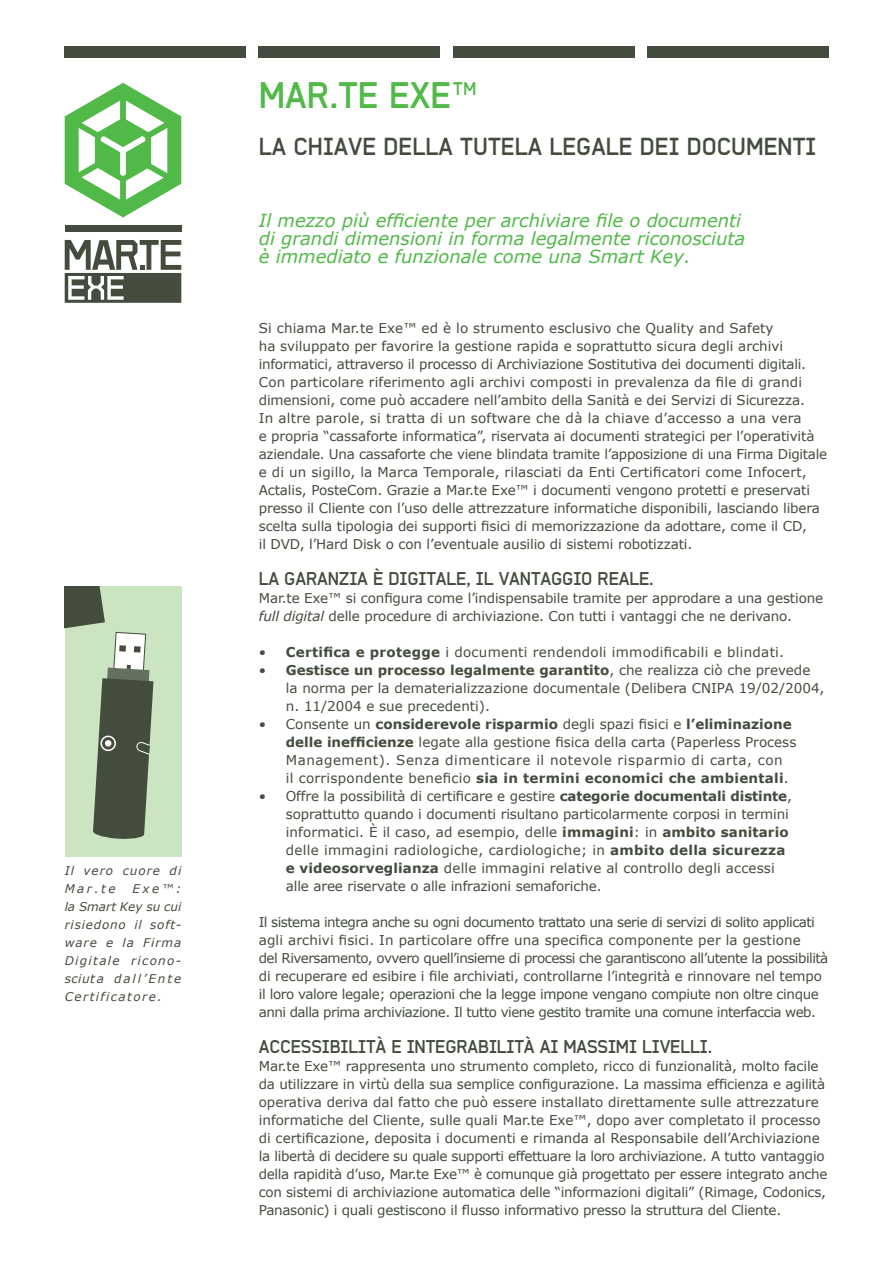
<style>
.page{position:relative;width:893px;height:1263px;background:#fff}
.page>*{position:absolute;margin:0;border:0;box-sizing:border-box;transform-origin:0 0}
.t1{font:700 36px "Baksheesh";color:#51b948}
.t2{font:700 24px "Baksheesh";color:#434c3d}
.t3{font:italic 18px/18px "Verdana";color:#51b948}
.t4{font:700 18px "Baksheesh";letter-spacing:-.01em;color:#434c3d}
.t5{font:13.5px/18px "Verdana";letter-spacing:-.01em;color:#434c3d}
.t6{font:13.5px/18px "Verdana";letter-spacing:-.04em;color:#434c3d}
.t7{font:13.5px/18px "Verdana";letter-spacing:.04em;color:#434c3d}
.t8{font:13.5px "Verdana";letter-spacing:.02em;color:#434c3d}
.t9{font:italic 12px/18px "Verdana";letter-spacing:.11em;color:#434c3d;text-align:justify}
.t10{font:italic 12px/18px "Verdana";letter-spacing:.085em;color:#434c3d}
.s1{font-style:italic}
.s2{font-weight:700}
</style>
<div class="page">
<div style="left:647px;top:47px;width:181px;height:11px;background:#434c3d"></div>
<div style="left:453px;top:47px;width:181px;height:11px;background:#434c3d"></div>
<div style="left:259px;top:47px;width:181px;height:11px;background:#434c3d"></div>
<div style="left:65px;top:47px;width:181px;height:11px;background:#434c3d"></div>
<svg style="left:65px;top:83px;width:116px;height:134px"></svg>
<div style="left:65px;top:225px;width:116px;height:7px;background:#434c3d"></div>
<svg style="left:65px;top:240px;width:116px;height:63px"></svg>
<div style="left:65px;top:587px;width:116px;height:270px;background:#cbe4c1"></div>
<svg style="left:65px;top:587px;width:88px;height:252px"></svg>
<p class="t10" style="left:65px;top:862px;width:118px">Il vero cuore di<br>Mar.te</p>
<p class="t9" style="left:65px;top:880px;width:118px;text-indent:68px">Exe™: la Smart Key su cui risiedono il soft&shy;ware e la Firma Digitale ricono&shy;sciuta dall’Ente Certificatore.</p>
<h1 class="t1" style="left:259px;top:74px;width:220px">MAR.TE EXE™</h1>
<h2 class="t2" style="left:259px;top:132px;width:559px">LA CHIAVE DELLA TUTELA LEGALE DEI DOCUMENTI</h2>
<h3 class="t3" style="left:259px;top:212px;width:488px">Il mezzo più efficiente per archiviare file o documenti di grandi dimensioni in forma legalmente riconosciuta è immediato e funzionale come una Smart Key.</h3>
<p class="t5" style="left:259px;top:319px;width:570px">Si chiama Mar.te Exe™ ed è lo strumento esclusivo che Quality and Safety<br>ha sviluppato per favorire la gestione rapida e soprattutto sicura degli archivi informatici, attraverso il processo di Archiviazione Sostitutiva dei documenti digitali.<br>Con particolare riferimento agli archivi composti in prevalenza da file di grandi dimensioni, come può accadere nell’ambito della Sanità e dei Servizi di Sicurezza.<br>In altre parole, si tratta di un software che dà la chiave d’accesso a una vera<br>e propria “cassaforte informatica”, riservata ai documenti strategici per l’operatività aziendale. Una cassaforte che viene blindata tramite l’apposizione di una Firma Digitale e di un sigillo, la Marca Temporale, rilasciati da Enti Certificatori come Infocert, Actalis, PosteCom. Grazie a Mar.te Exe™ i documenti vengono protetti e preservati presso il Cliente con l’uso delle attrezzature informatiche disponibili, lasciando libera scelta sulla tipologia dei supporti fisici di memorizzazione da adottare, come il CD,<br>il DVD, l’Hard Disk o con l’eventuale ausilio di sistemi robotizzati.</p>
<h3 class="t4" style="left:259px;top:568px;width:37px">LA GARAN</h3>
<h3 class="t4" style="left:339px;top:568px;width:61px">ZIA È DIGITALE</h3>
<h3 class="t4" style="left:466px;top:568px;width:44px">, IL VANTAGGIO</h3>
<h3 class="t4" style="left:598px;top:568px;width:11px">REALE</h3>
<h3 class="t4" style="left:649px;top:568px;width:6px">.</h3>
<p class="t5" style="left:259px;top:589px;width:566px">Mar.te Exe™ si configura come l’indispensabile tramite per approdare a una gestione <span class="s1">full digital</span> delle procedure di archiviazione. Con tutti i vantaggi che ne derivano.</p>
<p class="t8" style="left:259px;top:643px;width:527px">• <span class="s2">Certifica e protegge</span> i documenti rendendoli immodificabili e blindati.</p>
<p class="t5" style="left:286px;top:661px;width:540px;text-indent:-27px">• <span class="s2">Gestisce un processo legalmente garantito</span>, che realizza ciò che prevede la norma per la dematerializzazione documentale (Delibera CNIPA 19/02/2004, n. 11/2004 e sue precedenti).</p>
<p class="t7" style="left:286px;top:715px;width:512px;text-indent:-27px">• Consente un <span class="s2">considerevole risparmio</span> degli spazi fisici e <span class="s2">l’eliminazione delle inefficienze</span> legate alla gestione fisica della carta (Paperless Process Management). Senza dimenticare il notevole risparmio di carta, con<br>il corrispondente beneficio <span class="s2">sia in termini economici che ambientali</span>.</p>
<p class="t5" style="left:286px;top:787px;width:508px;text-indent:-27px">• Offre la possibilità di certificare e gestire <span class="s2">categorie documentali distinte</span>, soprattutto quando i documenti risultano particolarmente corposi in termini informatici. È il caso, ad esempio, delle <span class="s2">immagini</span>: in <span class="s2">ambito sanitario </span>delle immagini radiologiche, cardiologiche; in <span class="s2">ambito della sicurezza e videosorveglianza</span> delle immagini relative al controllo degli accessi alle aree riservate o alle infrazioni semaforiche.</p>
<p class="t6" style="left:259px;top:913px;width:571px">Il sistema integra anche su ogni documento trattato una serie di servizi di solito applicati agli archivi fisici. In particolare offre una specifica componente per la gestione<br>del Riversamento, ovvero quell’insieme di processi che garantiscono all’utente la possibilità di recuperare ed esibire i file archiviati, controllarne l’integrità e rinnovare nel tempo il loro valore legale; operazioni che la legge impone vengano compiute non oltre cinque anni dalla prima archiviazione. Il tutto viene gestito tramite una comune interfaccia web.</p>
<h3 class="t4" style="left:259px;top:1036px;width:92px">ACCESSIBILIT</h3>
<h3 class="t4" style="left:375px;top:1036px;width:43px">À E INTEGRA</h3>
<h3 class="t4" style="left:478px;top:1036px;width:21px">BILIT</h3>
<h3 class="t4" style="left:524px;top:1036px;width:95px">À AI MASSIMI</h3>
<h3 class="t4" style="left:642px;top:1036px;width:11px">LIVELLI</h3>
<h3 class="t4" style="left:708px;top:1036px;width:6px">.</h3>
<p class="t5" style="left:259px;top:1057px;width:570px">Mar.te Exe™ rappresenta uno strumento completo, ricco di funzionalità, molto facile da utilizzare in virtù della sua semplice configurazione. La massima efficienza e agilità operativa deriva dal fatto che può essere installato direttamente sulle attrezzature informatiche del Cliente, sulle quali Mar.te Exe™, dopo aver completato il processo di certificazione, deposita i documenti e rimanda al Responsabile dell’Archiviazione la libertà di decidere su quale supporti effettuare la loro archiviazione. A tutto vantaggio della rapidità d’uso, Mar.te Exe™ è comunque già progettato per essere integrato anche con sistemi di archiviazione automatica delle “informazioni digitali” (Rimage, Codonics, Panasonic) i quali gestiscono il flusso informativo presso la struttura del Cliente.</p>
</div>
